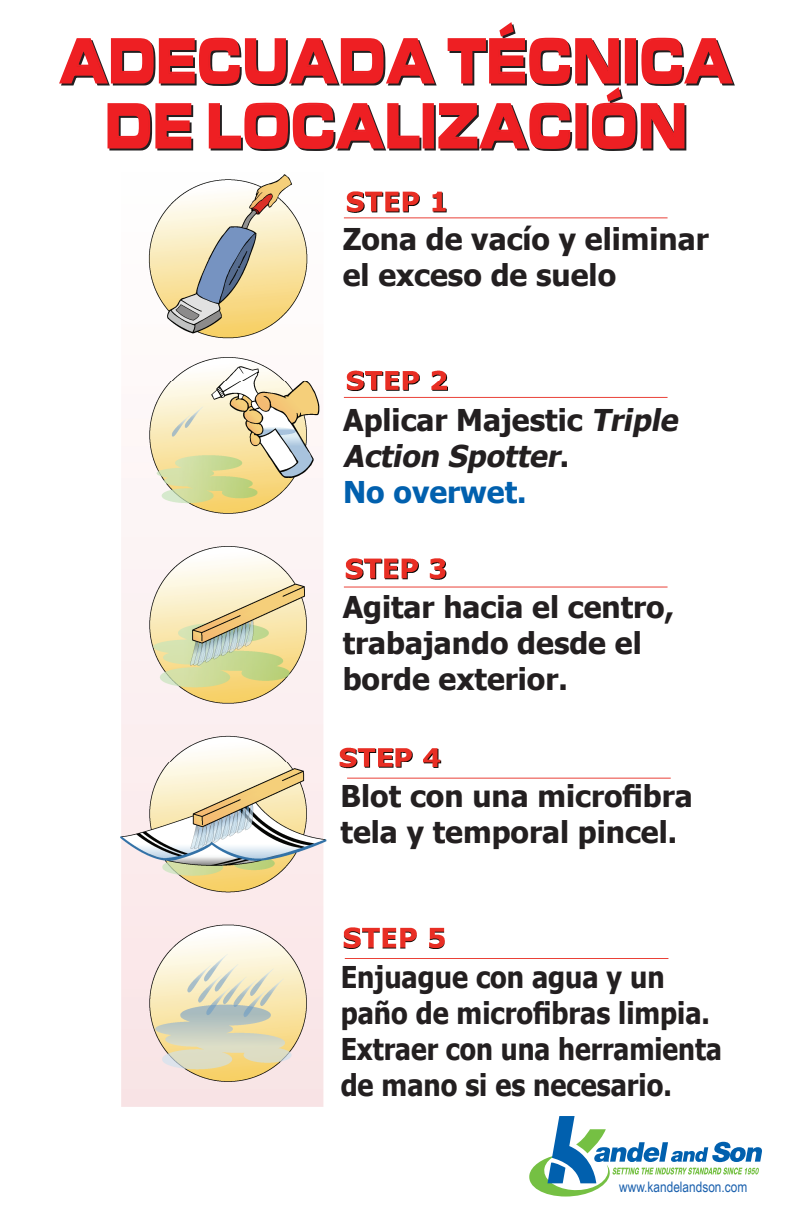
<style>
.page{position:relative;width:792px;height:1224px;background:#fff}
.page>*{position:absolute;margin:0;border:0;box-sizing:border-box;transform-origin:0 0}
.t1{font:65px/65px "Eurostile Extended Black DTC";color:#ee1f23;text-align:center;scale:.7 1}
.t2{font:700 30px/36px "Tahoma";color:#231f20}
.t3{font:700 30px/36px "Tahoma";color:#231f20;scale:.9 1}
.t4{font:italic 700 30px/36px "Tahoma";color:#231f20}
.t5{font:14.5px "Arial Narrow";color:#1b61ae}
.s1{font-style:normal}
.s2{font-style:normal;color:#0160ae}
</style>
<div class="page">
<img style="left:120px;top:174px;width:551px;height:933px">
<div style="left:341px;top:409px;width:245px;height:59px;background:#fff"></div>
<div style="left:341px;top:781px;width:290px;height:99px;background:#fff"></div>
<div style="left:341px;top:960px;width:348px;height:130px;background:#fff"></div>
<svg style="left:59px;top:22px;width:676px;height:129px"></svg>
<div style="left:336px;top:222px;width:364px;height:63px;background:#fff"></div>
<div style="left:335px;top:589px;width:364px;height:107px;background:#fff"></div>
<svg style="left:529px;top:1116px;width:233px;height:81px"></svg>
<h1 class="t1" style="left:59px;top:28px;width:964px">ADECUADA TÉCNICA<br>DE LOCALIZACIÓN</h1>
<p class="t2" style="left:343px;top:223px;width:368px">Zona de vacío y eliminar el exceso de suelo</p>
<p class="t4" style="left:343px;top:403px;width:344px"><span class="s1">Aplicar Majestic</span> Triple<br>Action Spotter<span class="s1">.<br></span><span class="s2">No overwet.</span></p>
<p class="t2" style="left:343px;top:590px;width:333px">Agitar hacia el centro, trabajando desde el borde exterior.</p>
<p class="t2" style="left:341px;top:779px;width:354px">Blot con una microfibra tela y temporal pincel.</p>
<p class="t3" style="left:341px;top:960px;width:425px">Enjuague con agua y un paño de microfibras limpia.<br>Extraer con una herramienta de mano si es necesario.</p>
<p class="t5" style="left:619px;top:1177px;width:130px">www.kandelandson.com</p>
</div>
